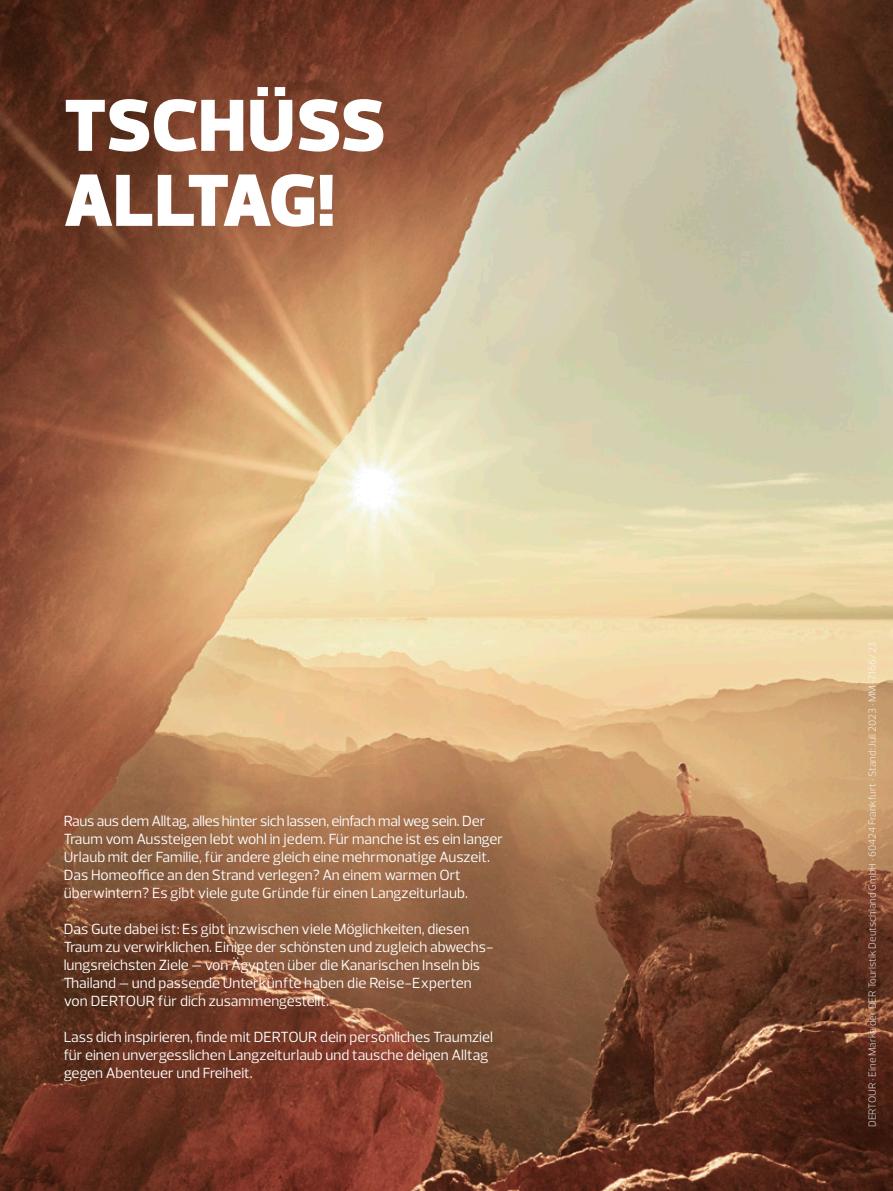
<style>
.page{position:relative;width:893px;height:1191px;background:#fff}
.page>*{position:absolute;margin:0;border:0;box-sizing:border-box;transform-origin:0 0}
.t1{font:900 75px/75px "Prelo";color:#fff}
.t2{font:15px/18px "Prelo";color:#fff}
.t3{font:300 10.5px "Prelo";color:#fff}
</style>
<div class="page">
<img style="left:0;top:0;width:893px;height:1191px">
<h1 class="t1" style="left:64px;top:89px;width:323px">TSCHÜSS<br>ALLTAG!</h1>
<p class="t2" style="left:64px;top:812px;width:441px">Raus aus dem Alltag, alles hinter sich lassen, einfach mal weg sein. Der Traum vom Aussteigen lebt wohl in jedem. Für manche ist es ein langer Urlaub mit der Familie, für andere gleich eine mehrmonatige Auszeit.<br>Das Homeoffice an den Strand verlegen? An einem warmen Ort überwintern? Es gibt viele gute Gründe für einen Langzeiturlaub.</p>
<p class="t2" style="left:64px;top:920px;width:431px">Das Gute dabei ist: Es gibt inzwischen viele Möglichkeiten, diesen Traum zu verwirklichen. Einige der schönsten und zugleich abwechs&shy;lungsreichsten Ziele – von Ägypten über die Kanarischen Inseln bis Thailand – und passende Unterkünfte haben die Reise-Experten von DERTOUR für dich zusammengestellt.</p>
<p class="t2" style="left:64px;top:1028px;width:431px">Lass dich inspirieren, finde mit DERTOUR dein persönliches Traumziel für einen unvergesslichen Langzeiturlaub und tausche deinen Alltag gegen Abenteuer und Freiheit.</p>
<p class="t3" style="left:866px;top:1127px;width:487px;rotate:-90deg">DERTOUR · Eine Marke der DER Touristik Deutschland GmbH · 60424 Frankfurt · Stand: Juli 2023 · MM-7166/23</p>
</div>
